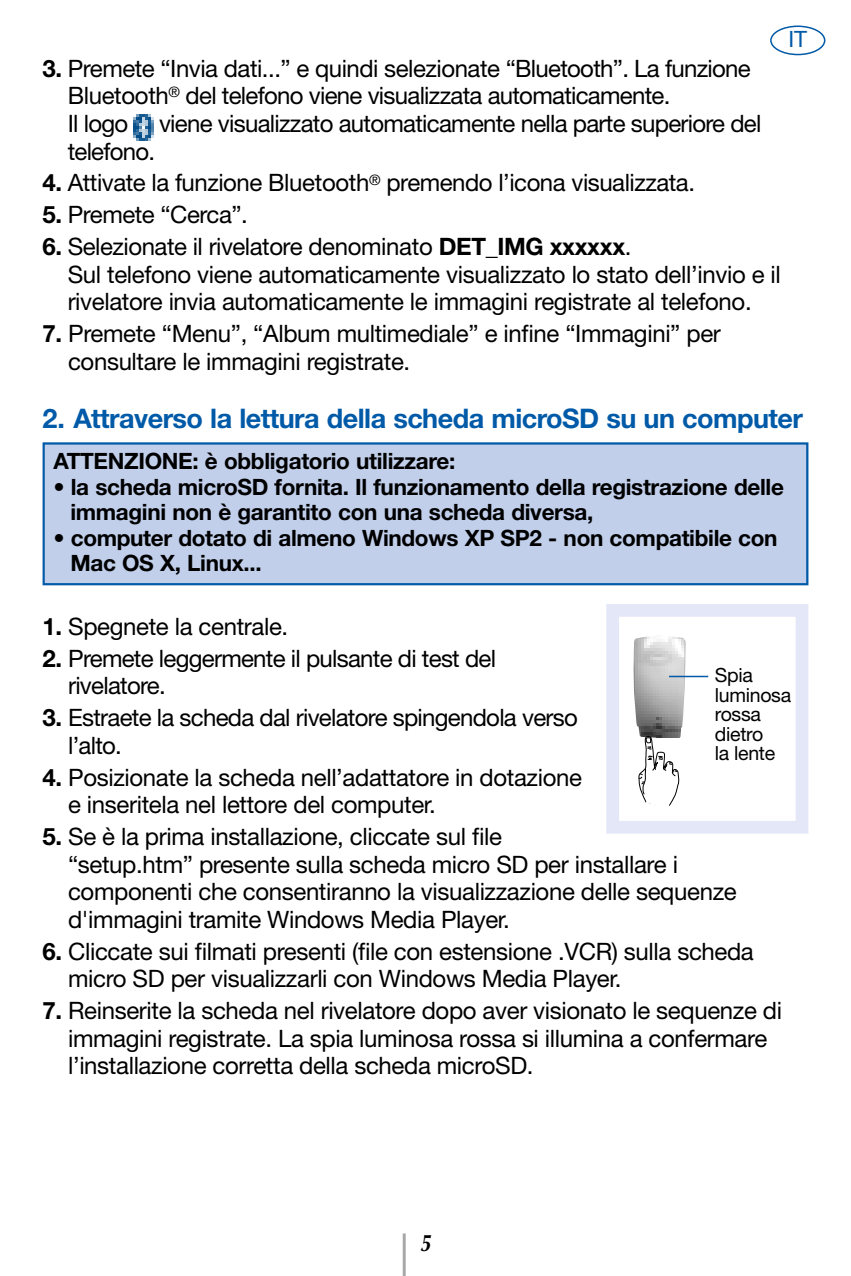
<style>
.page{position:relative;width:851px;height:1276px;background:#fff}
.page>*{position:absolute;margin:0;border:0;box-sizing:border-box;transform-origin:0 0}
.t1{font:700 27px "Helvetica Neue LT Com";letter-spacing:-.02em;color:#005aa8}
.t2{font:24px/27.6px "Helvetica Neue LT Com";letter-spacing:-.015em;color:#000}
.t3{font:italic 700 24px "Optima";color:#000;scale:.8 1}
.t4{font:700 22.5px/25.5px "Helvetica Neue LT Com";letter-spacing:-.015em;color:#000}
.t5{font:22.5px "Helvetica Neue LT Com";color:#005aa8}
.t6{font:19.5px/19.5px "Helvetica Neue LT Com";letter-spacing:-.015em;color:#000}
.s1{font-weight:700}
</style>
<div class="page">
<div style="left:770px;top:26px;width:55px;height:29px;border:3px solid #005aa8;border-radius:50%"></div>
<hr style="left:402px;top:1233px;width:3px;height:43px;background:#a8a8a8">
<div style="left:606px;top:604px;width:202px;height:229px;border:13px solid #e4e7f7"></div>
<img style="left:633px;top:635px;width:53px;height:103px">
<svg style="left:638px;top:735px;width:41px;height:71px"></svg>
<img style="left:133px;top:115px;width:21px;height:25px">
<hr style="left:669px;top:676px;width:39px;height:1px;background:#005aa8">
<div style="left:45px;top:444px;width:761px;height:139px;background:#c1cfeb"></div>
<div style="left:43px;top:442px;width:765px;height:143px;border:2px solid #005aa8"></div>
<div style="left:623px;top:730px;width:13px;height:11px;background:#fff"></div>
<p class="t2" style="left:68px;top:54px;width:684px;text-indent:-25px"><span class="s1">3.</span> Premete “Invia dati...” e quindi selezionate “Bluetooth”. La funzione<br>Bluetooth<sup>®</sup> del telefono viene visualizzata automaticamente.<br>Il logo</p>
<p class="t2" style="left:159px;top:110px;width:604px">viene visualizzato automaticamente nella parte superiore del</p>
<p class="t2" style="left:68px;top:137px;width:89px">telefono.</p>
<p class="t2" style="left:43px;top:169px;width:654px"><span class="s1">4.</span> Attivate la funzione Bluetooth<sup>®</sup> premendo l’icona visualizzata.</p>
<p class="t2" style="left:43px;top:201px;width:207px"><span class="s1">5.</span> Premete “Cerca”.</p>
<p class="t2" style="left:68px;top:233px;width:714px;text-indent:-25px"><span class="s1">6.</span> Selezionate il rivelatore denominato <span class="s1">DET_IMG xxxxxx</span>.<br>Sul telefono viene automaticamente visualizzato lo stato dell’invio e il rivelatore invia automaticamente le immagini registrate al telefono.</p>
<p class="t2" style="left:68px;top:320px;width:654px;text-indent:-25px"><span class="s1">7.</span> Premete “Menu”, “Album multimediale” e infine “Immagini” per consultare le immagini registrate.</p>
<p class="t5" style="left:788px;top:26px;width:20px">IT</p>
<p class="t1" style="left:43px;top:403px;width:761px">2. Attraverso la lettura della scheda microSD su un computer</p>
<p class="t4" style="left:53px;top:448px;width:403px">ATTENZIONE: è obbligatorio utilizzare:</p>
<p class="t4" style="left:70px;top:474px;width:715px;text-indent:-17px">• la scheda microSD fornita. Il funzionamento della registrazione delle immagini non è garantito con una scheda diversa,</p>
<p class="t4" style="left:70px;top:525px;width:708px;text-indent:-17px">• computer dotato di almeno Windows XP SP2 - non compatibile con<br>Mac OS X, Linux...</p>
<p class="t2" style="left:43px;top:612px;width:247px"><span class="s1">1.</span> Spegnete la centrale.</p>
<p class="t2" style="left:68px;top:644px;width:429px;text-indent:-26px"><span class="s1">2.</span> Premete leggermente il pulsante di test del rivelatore.</p>
<p class="t2" style="left:68px;top:704px;width:511px;text-indent:-26px"><span class="s1">3.</span> Estraete la scheda dal rivelatore spingendola verso l’alto.</p>
<p class="t2" style="left:68px;top:763px;width:515px;text-indent:-26px"><span class="s1">4.</span> Posizionate la scheda nell’adattatore in dotazione e inseritela nel lettore del computer.</p>
<p class="t2" style="left:68px;top:822px;width:670px;text-indent:-25px"><span class="s1">5.</span> Se è la prima installazione, cliccate sul file<br>“setup.htm” presente sulla scheda micro SD per installare i componenti che consentiranno la visualizzazione delle sequenze d'immagini tramite Windows Media Player.</p>
<p class="t2" style="left:68px;top:937px;width:687px;text-indent:-25px"><span class="s1">6.</span> Cliccate sui filmati presenti (file con estensione .VCR) sulla scheda micro SD per visualizzarli con Windows Media Player.</p>
<p class="t2" style="left:68px;top:997px;width:715px;text-indent:-25px"><span class="s1">7.</span> Reinserite la scheda nel rivelatore dopo aver visionato le sequenze di immagini registrate. La spia luminosa rossa si illumina a confermare l’installazione corretta della scheda microSD.</p>
<p class="t6" style="left:714px;top:665px;width:78px">Spia luminosa rossa dietro<br>la lente</p>
<p class="t3" style="left:420px;top:1229px;width:15px">5</p>
</div>
